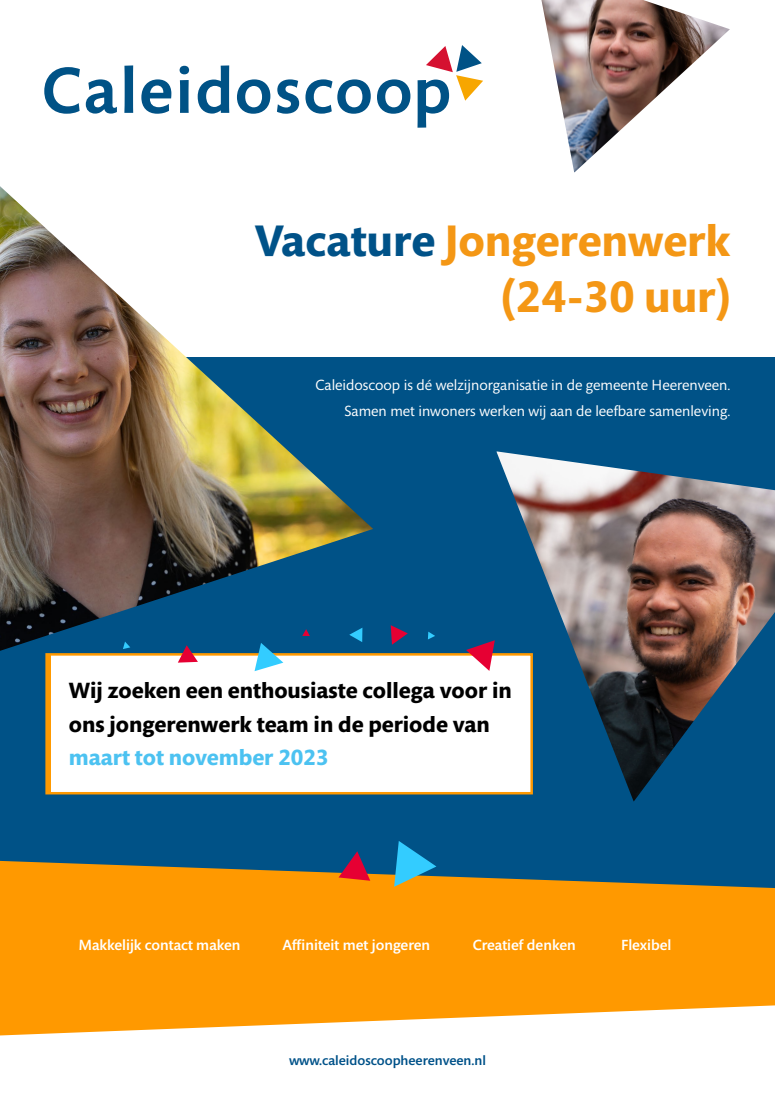
<style>
.page{position:relative;width:775px;height:1093px;background:#fff}
.page>*{position:absolute;margin:0;border:0;box-sizing:border-box;transform-origin:0 0}
.t1{font:700 45px/56.2px "Mundo Sans Std";color:#f49715;text-align:right}
.t2{font:700 22.5px/33.8px "Mundo Sans Std";color:#000}
.t3{font:700 22.5px "Mundo Sans Std";color:#4cc2f1}
.t4{font:15px/26.2px "Mundo Sans Std";color:#fff;text-align:right}
.t5{font:500 15px "Mundo Sans Std";color:#fff}
.t6{font:500 13.75px "Mundo Sans Std";color:#005289}
.s1{color:#005288}
</style>
<div class="page">
<div style="left:0;top:357px;width:775px;height:611px;background:#005287"></div>
<img style="left:0;top:186px;width:373px;height:465px">
<img style="left:497px;top:451px;width:278px;height:350px">
<div style="left:45px;top:653px;width:488px;height:141px;background:#fff;border:2px solid #f90"></div>
<hr style="left:47px;top:654px;width:4px;height:139px;background:#f90">
<img style="left:541px;top:0;width:189px;height:172px">
<svg style="left:466px;top:640px;width:29px;height:31px"></svg>
<svg style="left:391px;top:625px;width:17px;height:19px"></svg>
<svg style="left:428px;top:631px;width:7px;height:8px"></svg>
<svg style="left:349px;top:627px;width:13px;height:15px"></svg>
<svg style="left:302px;top:629px;width:8px;height:7px"></svg>
<svg style="left:255px;top:643px;width:28px;height:28px"></svg>
<svg style="left:178px;top:645px;width:20px;height:17px"></svg>
<svg style="left:123px;top:641px;width:7px;height:8px"></svg>
<svg style="left:0;top:861px;width:775px;height:174px;fill:#f90"></svg>
<svg style="left:339px;top:851px;width:31px;height:29px"></svg>
<svg style="left:394px;top:841px;width:42px;height:45px"></svg>
<svg style="left:44px;top:67px;width:36px;height:47px"></svg>
<svg style="left:86px;top:79px;width:31px;height:35px"></svg>
<svg style="left:124px;top:65px;width:9px;height:48px"></svg>
<svg style="left:141px;top:79px;width:30px;height:35px"></svg>
<div style="left:180px;top:66px;width:9px;height:8px;background:#005286;border-radius:50%"></div>
<svg style="left:180px;top:80px;width:9px;height:33px"></svg>
<svg style="left:198px;top:65px;width:31px;height:49px"></svg>
<svg style="left:237px;top:79px;width:33px;height:35px"></svg>
<svg style="left:277px;top:79px;width:22px;height:35px"></svg>
<svg style="left:305px;top:79px;width:66px;height:35px"></svg>
<svg style="left:377px;top:79px;width:33px;height:35px"></svg>
<svg style="left:418px;top:45px;width:65px;height:83px"></svg>
<h1 class="t1" style="left:255px;top:213px;width:477px"><span class="s1">Vacature</span> Jongerenwerk (24-30 uur)</h1>
<p class="t4" style="left:315px;top:372px;width:417px">Caleidoscoop is dé welzijnorganisatie in de gemeente Heerenveen.<br>Samen met inwoners werken wij aan de leefbare samenleving.</p>
<h2 class="t2" style="left:69px;top:674px;width:445px">Wij zoeken een enthousiaste collega voor in ons jongerenwerk team in de periode van</h2>
<h2 class="t3" style="left:69px;top:745px;width:261px">maart tot november 2023</h2>
<p class="t5" style="left:78px;top:937px;width:164px">Makkelijk contact maken</p>
<p class="t5" style="left:283px;top:937px;width:149px">Affiniteit met jongeren</p>
<p class="t5" style="left:473px;top:937px;width:105px">Creatief denken</p>
<p class="t5" style="left:621px;top:937px;width:52px">Flexibel</p>
<p class="t6" style="left:289px;top:1053px;width:199px">www.caleidoscoopheerenveen.nl</p>
</div>
